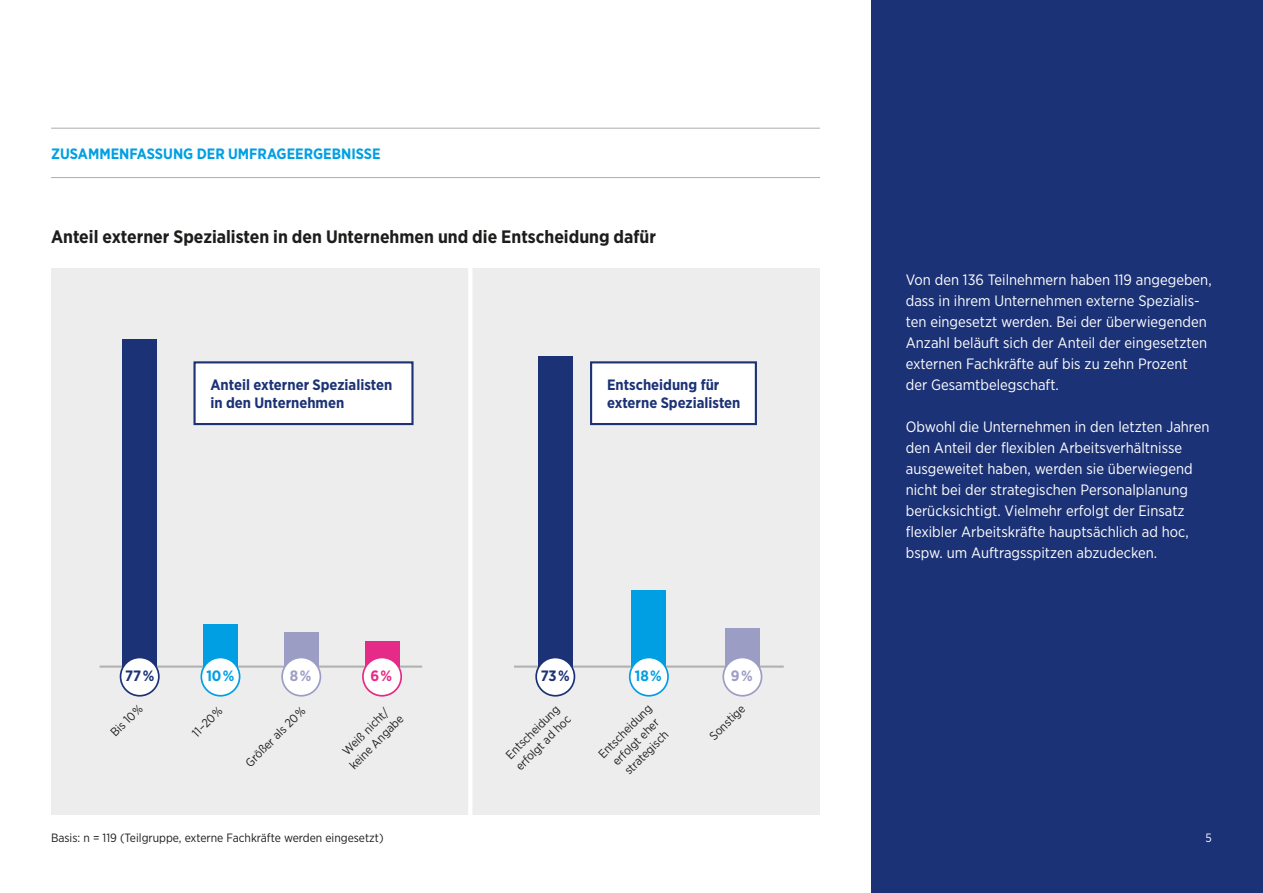
<style>
.page{position:relative;width:1263px;height:893px;background:#fff}
.page>*{position:absolute;margin:0;border:0;box-sizing:border-box;transform-origin:0 0}
.t1{font:700 18px "Gotham Narrow";color:#1d1d1b}
.t2{font:15px/21px "Gotham Narrow";color:#fff}
.t3{font:700 15px/18px "Gotham Narrow";color:#1c3276}
.t4{font:700 15px "Gotham Narrow";color:#009fe3}
.t5{font:700 15px "Gotham Narrow";color:#9c9dc5}
.t6{font:700 15px "Gotham Narrow";color:#e62a87}
.t7{font:12px/15px "Gotham Narrow";color:#1d1d1b;text-align:center}
.t8{font:12px "Gotham Narrow";color:#fff}
</style>
<div class="page">
<div style="left:51px;top:269px;width:769px;height:546px;background:#ededed"></div>
<hr style="left:468px;top:268px;width:4px;height:546px;background:#fff">
<hr style="left:100px;top:665px;width:322px;height:3px;background:#b2b2b2">
<div style="left:203px;top:624px;width:34px;height:43px;background:#009fe3"></div>
<div style="left:201px;top:657px;width:39px;height:39px;background:#fff;border-radius:50%"></div>
<div style="left:200px;top:657px;width:40px;height:40px;border:2px solid #009fe3;border-radius:50%"></div>
<div style="left:284px;top:633px;width:34px;height:34px;background:#9c9dc5"></div>
<div style="left:282px;top:657px;width:38px;height:39px;background:#fff;border-radius:50%"></div>
<div style="left:281px;top:657px;width:40px;height:40px;border:2px solid #9c9dc5;border-radius:50%"></div>
<div style="left:365px;top:641px;width:34px;height:26px;background:#e62a87"></div>
<div style="left:363px;top:657px;width:38px;height:39px;background:#fff;border-radius:50%"></div>
<div style="left:362px;top:657px;width:40px;height:40px;border:2px solid #e62a87;border-radius:50%"></div>
<div style="left:123px;top:339px;width:34px;height:328px;background:#1c3276"></div>
<div style="left:121px;top:657px;width:38px;height:39px;background:#fff;border-radius:50%"></div>
<div style="left:120px;top:657px;width:40px;height:40px;border:2px solid #1c3276;border-radius:50%"></div>
<hr style="left:514px;top:665px;width:270px;height:3px;background:#b2b2b2">
<div style="left:632px;top:590px;width:34px;height:77px;background:#009fe3"></div>
<div style="left:630px;top:657px;width:38px;height:39px;background:#fff;border-radius:50%"></div>
<div style="left:629px;top:657px;width:40px;height:40px;border:2px solid #009fe3;border-radius:50%"></div>
<div style="left:725px;top:628px;width:34px;height:39px;background:#9c9dc5"></div>
<div style="left:723px;top:657px;width:38px;height:39px;background:#fff;border-radius:50%"></div>
<div style="left:722px;top:657px;width:40px;height:40px;border:2px solid #9c9dc5;border-radius:50%"></div>
<div style="left:538px;top:356px;width:34px;height:311px;background:#1c3276"></div>
<div style="left:536px;top:657px;width:38px;height:39px;background:#fff;border-radius:50%"></div>
<div style="left:535px;top:657px;width:40px;height:40px;border:2px solid #1c3276;border-radius:50%"></div>
<div style="left:871px;top:0;width:392px;height:893px;background:#1c3276"></div>
<div style="left:193px;top:361px;width:221px;height:64px;background:#fff;border:2px solid #1c3276"></div>
<div style="left:590px;top:361px;width:167px;height:64px;background:#fff;border:2px solid #1c3276"></div>
<hr style="left:51px;top:177px;width:769px;height:1px;background:#b2b2b2">
<hr style="left:51px;top:128px;width:769px;height:1px;background:#b2b2b2">
<p class="t4" style="left:51px;top:144px;width:331px">ZUSAMMENFASSUNG DER UMFRAGEERGEBNISSE</p>
<p class="t1" style="left:51px;top:225px;width:606px">Anteil externer Spezialisten in den Unternehmen und die Entscheidung dafür</p>
<p class="t3" style="left:210px;top:376px;width:183px">Anteil externer Spezialisten in den Unternehmen</p>
<p class="t3" style="left:607px;top:376px;width:135px">Entscheidung für externe Spezialisten</p>
<p class="t3" style="left:125px;top:667px;width:31px">77%</p>
<p class="t4" style="left:206px;top:666px;width:30px">10%</p>
<p class="t5" style="left:290px;top:666px;width:23px">8%</p>
<p class="t6" style="left:370px;top:666px;width:23px">6%</p>
<p class="t3" style="left:541px;top:667px;width:31px">73%</p>
<p class="t4" style="left:635px;top:666px;width:29px">18%</p>
<p class="t5" style="left:731px;top:666px;width:23px">9%</p>
<p class="t7" style="left:107px;top:729px;width:41px;rotate:-45deg">Bis 10%</p>
<p class="t7" style="left:189px;top:729px;width:39px;rotate:-45deg">11–20%</p>
<p class="t7" style="left:242px;top:759px;width:81px;rotate:-45deg">Größer als 20%</p>
<p class="t7" style="left:335px;top:751px;width:72px;rotate:-45deg">Weiß nicht/ keine Angabe</p>
<p class="t7" style="left:595px;top:750px;width:72px;rotate:-45deg">Entscheidung erfolgt eher strategisch</p>
<p class="t7" style="left:706px;top:732px;width:46px;rotate:-45deg">Sonstige</p>
<p class="t7" style="left:502px;top:752px;width:74px;text-align:left;rotate:-45deg">Entscheidung erfolgt ad hoc</p>
<p class="t7" style="left:51px;top:830px;width:334px">Basis: n = 119 (Teilgruppe, externe Fachkräfte werden eingesetzt)</p>
<p class="t2" style="left:906px;top:269px;width:307px">Von den 136 Teilnehmern haben 119 angegeben, dass in ihrem Unternehmen externe Spezialis&shy;ten eingesetzt werden. Bei der überwiegenden Anzahl beläuft sich der Anteil der eingesetzten externen Fachkräfte auf bis zu zehn Prozent der Gesamtbelegschaft.</p>
<p class="t2" style="left:906px;top:416px;width:305px">Obwohl die Unternehmen in den letzten Jahren den Anteil der flexiblen Arbeitsverhältnisse ausgeweitet haben, werden sie überwiegend nicht bei der strategischen Personalplanung berücksichtigt. Vielmehr erfolgt der Einsatz flexibler Arbeitskräfte hauptsächlich ad hoc, bspw. um Auftragsspitzen abzudecken.</p>
<p class="t8" style="left:1205px;top:830px;width:8px">5</p>
</div>
